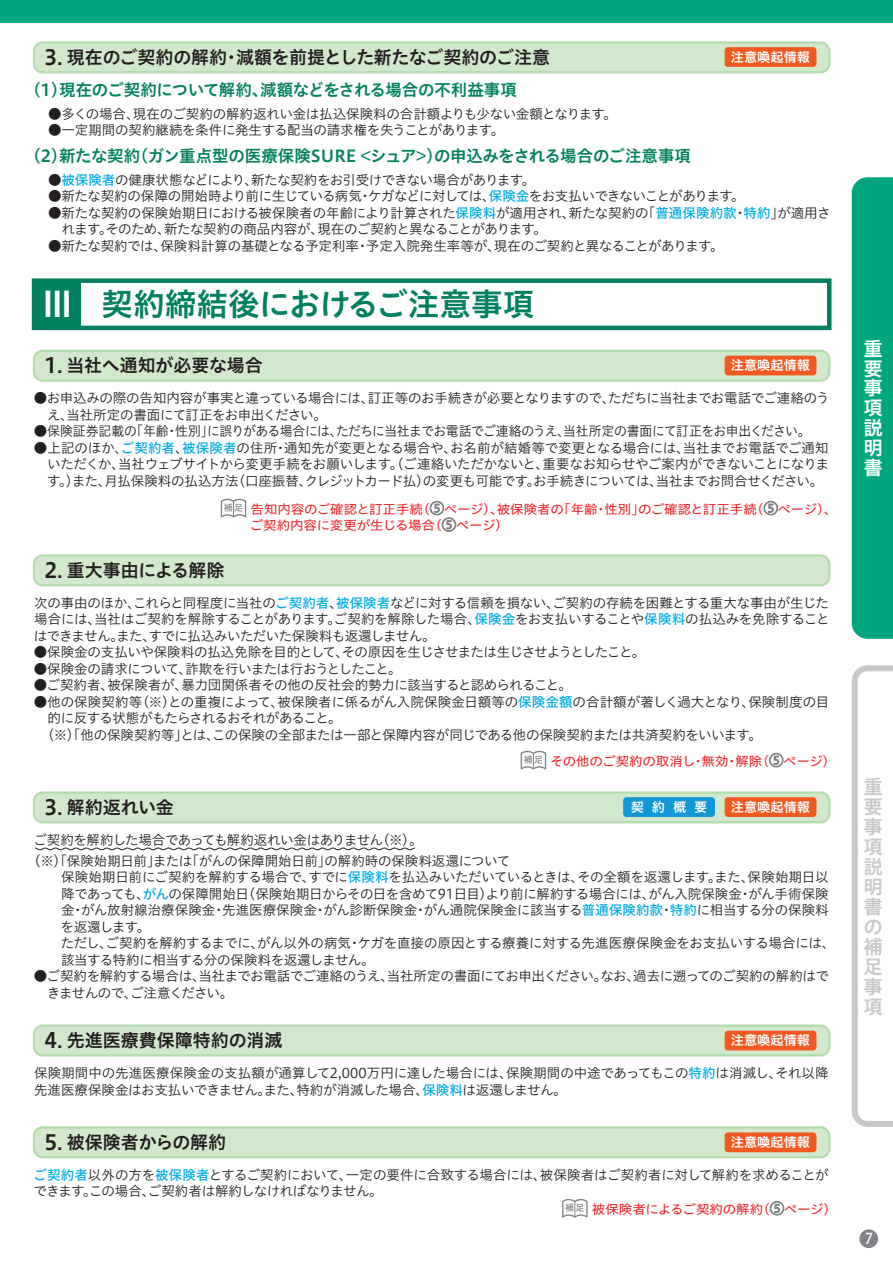
<style>
.page{position:relative;width:893px;height:1263px;background:#fff}
.page>*{position:absolute;margin:0;border:0;box-sizing:border-box;transform-origin:0 0}
.t1{font:31.65px "Hiragino UD Sans Std W6 90 pv RKSJ V";color:#008060}
.t2{font:19.5px/20px "Hiragino UD Sans Std W6 90 pv RKSJ V";color:#c7c8ca;text-align:justify}
.t3{font:19.5px/20px "Hiragino UD Sans Std W6 90 pv RKSJ V";color:#fff;text-align:justify}
.t4{font:18px "Hiragino UD Sans Std W6 90 pv RKSJ V";letter-spacing:-.01em;color:#231f20}
.t5{font:16.5px "Hiragino UD Sans Std W6 90 pv RKSJ V";letter-spacing:-.015em;color:#00805f}
.t6{font:14.85px "Hiragino UD Sans Std W5 90 pv RKSJ H";color:#fff;scale:.9 1}
.t7{font:13.5px/16.5px "Hiragino UD Sans Std W3 90 pv RKSJ H";letter-spacing:-.025em;color:#231f20}
.t8{font:13.5px/16.5px "Hiragino UD Sans Std W3 90 pv RKSJ H";color:#231f20}
.t9{font:13.5px "Hiragino UD Sans Std W3 90 pv RKSJ H";letter-spacing:-.05em;color:#231f20}
.t10{font:13.5px "Hiragino UD Sans Std W3 90 pv RKSJ H";letter-spacing:-.005em;color:#231f20}
.t11{font:13.2px "Hiragino UD Sans Std W6 90 pv RKSJ V";color:#fff}
.t12{font:12.9px/16.5px "Hiragino UD Sans Std W4 90 pv RKSJ H";letter-spacing:-.005em;color:#ee1d23;scale:1.05 1}
.t13{font:9px "Hiragino UD Sans Std W5 90 pv RKSJ H";color:#808285}
.s1{font-size:21px}
.s2{font-family:"Hiragino UD Sans Std W5 90 pv RKSJ H";color:#00abe5}
.s3{font-size:35.1px;color:#fff}
.s4{font-size:14.1px;color:#808285}
</style>
<div class="page">
<div style="left:852px;top:177px;width:41px;height:462px;background:#00a77e"></div>
<svg style="left:852px;top:665px;width:41px;height:462px"></svg>
<div style="left:32px;top:278px;width:799px;height:52px;border:4px solid #00805f"></div>
<div style="left:34px;top:281px;width:46px;height:47px;background:#008060"></div>
<div style="left:34px;top:351px;width:795px;height:30px;background:#d1e8cc;border-radius:9px"></div>
<div style="left:33px;top:350px;width:797px;height:32px;border:2px solid #b4dbae;border-radius:9px"></div>
<div style="left:34px;top:555px;width:795px;height:30px;background:#d1e8cc;border-radius:9px"></div>
<div style="left:33px;top:554px;width:797px;height:32px;border:2px solid #b4dbae;border-radius:9px"></div>
<div style="left:34px;top:792px;width:795px;height:30px;background:#d1e8cc;border-radius:9px"></div>
<div style="left:33px;top:791px;width:797px;height:32px;border:2px solid #b4dbae;border-radius:9px"></div>
<div style="left:34px;top:1026px;width:795px;height:29px;background:#d1e8cc;border-radius:9px"></div>
<div style="left:33px;top:1024px;width:797px;height:32px;border:2px solid #b4dbae;border-radius:9px"></div>
<div style="left:34px;top:43px;width:795px;height:29px;background:#d1e8cc;border-radius:9px"></div>
<div style="left:33px;top:41px;width:797px;height:32px;border:2px solid #b4dbae;border-radius:9px"></div>
<div style="left:859px;top:1229px;width:19px;height:19px;background:#808285;border-radius:50%"></div>
<div style="left:725px;top:47px;width:91px;height:20px;background:#f15921;border-radius:3px"></div>
<div style="left:725px;top:356px;width:91px;height:19px;background:#f15921;border-radius:3px"></div>
<div style="left:725px;top:1031px;width:91px;height:19px;background:#f15921;border-radius:3px"></div>
<div style="left:623px;top:797px;width:92px;height:20px;background:#1197d6;border-radius:3px"></div>
<div style="left:725px;top:797px;width:91px;height:20px;background:#f15921;border-radius:3px"></div>
<div style="left:34px;top:1127px;width:795px;height:30px;background:#d1e8cc;border-radius:9px"></div>
<div style="left:33px;top:1126px;width:797px;height:32px;border:2px solid #b4dbae;border-radius:9px"></div>
<div style="left:725px;top:1132px;width:91px;height:20px;background:#f15921;border-radius:3px"></div>
<svg style="left:35px;top:847px;width:381px;height:3px"></svg>
<svg style="left:520px;top:750px;width:27px;height:20px"></svg>
<svg style="left:220px;top:498px;width:27px;height:20px"></svg>
<svg style="left:562px;top:1199px;width:26px;height:19px"></svg>
<div style="left:0;top:0;width:893px;height:22px;background:#00a77e"></div>
<h3 class="t4" style="left:45px;top:51px;width:507px"><span class="s1">3</span>. 現在のご契約の解約・減額を前提とした新たなご契約のご注意</h3>
<p class="t5" style="left:24px;top:84px;width:494px">（1）現在のご契約について解約、減額などをされる場合の不利益事項</p>
<p class="t7" style="left:48px;top:107px;width:570px">●多くの場合、現在のご契約の解約返れい金は払込保険料の合計額よりも少ない金額となります。</p>
<p class="t7" style="left:48px;top:124px;width:458px">●一定期間の契約継続を条件に発生する配当の請求権を失うことがあります。</p>
<p class="t5" style="left:24px;top:150px;width:668px">（2）新たな契約（ガン重点型の医療保険SURE &lt;シュア&gt;）の申込みをされる場合のご注意事項</p>
<p class="t11" style="left:731px;top:52px;width:81px">注意喚起情報</p>
<p class="t7" style="left:48px;top:173px;width:489px">●<span class="s2">被保険者</span>の健康状態などにより、新たな契約をお引受けできない場合があります。</p>
<p class="t9" style="left:48px;top:191px;width:698px">●新たな契約の保障の開始時より前に生じている病気・ケガなどに対しては、<span class="s2">保険金</span>をお支払いできないことがあります。</p>
<p class="t7" style="left:62px;top:206px;width:771px;text-indent:-13px">●新たな契約の保険始期日における被保険者の年齢により計算された<span class="s2">保険料</span>が適用され、新たな契約の「<span class="s2">普通保険約款</span>・<span class="s2">特約</span>」が適用されます。そのため、新たな契約の商品内容が、現在のご契約と異なることがあります。</p>
<p class="t7" style="left:48px;top:239px;width:677px">●新たな契約では、保険料計算の基礎となる予定利率・予定入院発生率等が、現在のご契約と異なることがあります。</p>
<h1 class="t1" style="left:40px;top:292px;width:496px"><span class="s3">Ⅲ</span> 契約締結後におけるご注意事項</h1>
<h3 class="t4" style="left:45px;top:359px;width:220px"><span class="s1">1</span>. 当社へ通知が必要な場合</h3>
<p class="t7" style="left:47px;top:392px;width:784px;text-indent:-13px">●お申込みの際の告知内容が事実と違っている場合には、訂正等のお手続きが必要となりますので、ただちに当社までお電話でご連絡のうえ、当社所定の書面にて訂正をお申出ください。</p>
<p class="t7" style="left:34px;top:425px;width:778px">●保険証券記載の「年齢・性別」に誤りがある場合には、ただちに当社までお電話でご連絡のうえ、当社所定の書面にて訂正をお申出ください。</p>
<p class="t7" style="left:47px;top:441px;width:784px;text-align:justify;text-indent:-13px">●上記のほか、<span class="s2">ご契約者</span>、<span class="s2">被保険者</span>の住所・通知先が変更となる場合や、お名前が結婚等で変更となる場合には、当社までお電話でご通知いただくか、当社ウェブサイトから変更手続をお願いします。（ご連絡いただかないと、重要なお知らせやご案内ができないことになります。）また、月払保険料の払込方法（口座振替、クレジットカード払）の変更も可能です。お手続きについては、当社までお問合せください。</p>
<p class="t11" style="left:731px;top:360px;width:81px">注意喚起情報</p>
<p class="t13" style="left:224px;top:504px;width:21px">補足</p>
<p class="t12" style="left:250px;top:502px;width:561px">告知内容のご確認と訂正手続(<span class="s4">⑤</span>ページ)、被保険者の「年齢・性別」のご確認と訂正手続(<span class="s4">⑤</span>ページ)、ご契約内容に変更が生じる場合(<span class="s4">⑤</span>ページ)</p>
<h3 class="t4" style="left:45px;top:564px;width:181px"><span class="s1">2</span>. 重大事由による解除</h3>
<p class="t7" style="left:34px;top:596px;width:797px;text-align:justify">次の事由のほか、これらと同程度に当社の<span class="s2">ご契約者</span>、<span class="s2">被保険者</span>などに対する信頼を損ない、ご契約の存続を困難とする重大な事由が生じた場合には、当社はご契約を解除することがあります。ご契約を解除した場合、<span class="s2">保険金</span>をお支払いすることや<span class="s2">保険料</span>の払込みを免除することはできません。また、すでに払込みいただいた保険料も返還しません。</p>
<p class="t7" style="left:34px;top:646px;width:613px">●保険金の支払いや保険料の払込免除を目的として、その原因を生じさせまたは生じさせようとしたこと。</p>
<p class="t7" style="left:34px;top:662px;width:369px">●保険金の請求について、詐欺を行いまたは行おうとしたこと。</p>
<p class="t7" style="left:34px;top:679px;width:540px">●ご契約者、被保険者が、暴力団関係者その他の反社会的勢力に該当すると認められること。</p>
<p class="t10" style="left:34px;top:697px;width:797px">●他の保険契約等（※）との重複によって、被保険者に係るがん入院保険金日額等の<span class="s2">保険金額</span>の合計額が著しく過大となり、保険制度の目</p>
<p class="t9" style="left:48px;top:713px;width:296px">的に反する状態がもたらされるおそれがあること。</p>
<p class="t7" style="left:41px;top:728px;width:723px">（※）「他の保険契約等」とは、この保険の全部または一部と保障内容が同じである他の保険契約または共済契約をいいます。</p>
<p class="t12" style="left:524px;top:754px;width:293px"><sup>補足</sup> その他のご契約の取消し・無効・解除(<span class="s4">⑤</span>ページ)</p>
<h3 class="t4" style="left:45px;top:801px;width:131px"><span class="s1">3</span>. 解約返れい金</h3>
<p class="t7" style="left:27px;top:831px;width:485px;line-height:21px;text-indent:6px">ご契約を解約した場合であっても解約返れい金はありません（※）。<br>（※）「保険始期日前」または「がんの保障開始日前」の解約時の保険料返還について</p>
<p class="t7" style="left:61px;top:871px;width:776px">保険始期日前にご契約を解約する場合で、すでに<span class="s2">保険料</span>を払込みいただいているときは、その全額を返還します。また、保険始期日以降であっても、<span class="s2">がん</span>の保障開始日（保険始期日からその日を含めて91日目）より前に解約する場合には、がん入院保険金・がん手術保険金・がん放射線治療保険金・先進医療保険金・がん診断保険金・がん通院保険金に該当する<span class="s2">普通保険約款</span>・<span class="s2">特約</span>に相当する分の保険料を返還します。<br>ただし、ご契約を解約するまでに、がん以外の病気・ケガを直接の原因とする療養に対する先進医療保険金をお支払いする場合には、該当する特約に相当する分の保険料を返還しません。</p>
<p class="t7" style="left:47px;top:970px;width:784px;text-indent:-13px">●ご契約を解約する場合は、当社までお電話でご連絡のうえ、当社所定の書面にてお申出ください。なお、過去に遡ってのご契約の解約はできませんので、ご注意ください。</p>
<h3 class="t4" style="left:45px;top:1034px;width:239px"><span class="s1">4</span>. 先進医療費保障特約の消滅</h3>
<p class="t8" style="left:34px;top:1066px;width:796px">保険期間中の先進医療保険金の支払額が通算して2,000万円に達した場合には、保険期間の中途であってもこの<span class="s2">特約</span>は消滅し、それ以降先進医療保険金はお支払いできません。また、特約が消滅した場合、<span class="s2">保険料</span>は返還しません。</p>
<p class="t11" style="left:631px;top:802px;width:78px">契約概要</p>
<p class="t11" style="left:731px;top:802px;width:81px">注意喚起情報</p>
<p class="t11" style="left:731px;top:1035px;width:81px">注意喚起情報</p>
<h3 class="t4" style="left:45px;top:1135px;width:183px"><span class="s1">5</span>. 被保険者からの解約</h3>
<p class="t7" style="left:33px;top:1168px;width:797px"><span class="s2">ご契約者</span>以外の方を<span class="s2">被保険者</span>とするご契約において、一定の要件に合致する場合には、被保険者はご契約者に対して解約を求めることができます。この場合、ご契約者は解約しなければなりません。</p>
<p class="t11" style="left:731px;top:1137px;width:81px">注意喚起情報</p>
<p class="t12" style="left:565px;top:1202px;width:254px"><sup>補足</sup> 被保険者によるご契約の解約(<span class="s4">⑤</span>ページ)</p>
<h2 class="t3" style="left:863px;top:341px;width:20px">重要事項説明書</h2>
<h2 class="t2" style="left:863px;top:779px;width:20px">重要事項説明書の補足事項</h2>
<p class="t6" style="left:865px;top:1233px;width:11px">7</p>
</div>
